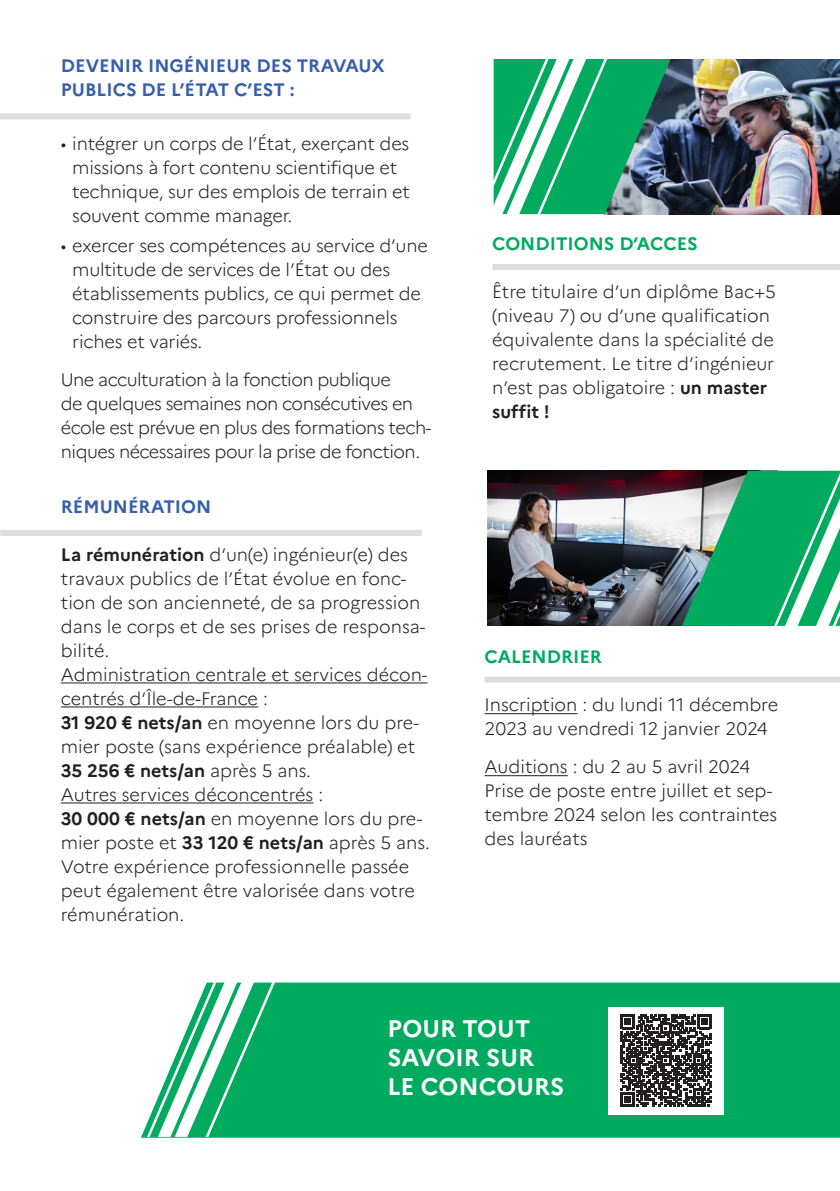
<style>
.page{position:relative;width:840px;height:1191px;background:#fff}
.page>*{position:absolute;margin:0;border:0;box-sizing:border-box;transform-origin:0 0}
.t1{font:700 24px/28.8px "Marianne";color:#fff}
.t2{font:300 18px/24px "Marianne";letter-spacing:-.01em;color:#231f20}
.t3{font:300 18px/24px "Marianne";letter-spacing:-.03em;color:#231f20}
.t4{font:700 18px/24px "Marianne";color:#375fac}
.t5{font:700 18px "Marianne";color:#00aa5f}
.s1{font-weight:700}
</style>
<div class="page">
<div style="left:141px;top:982px;width:698px;height:155px;background:#00aa5f"></div>
<hr style="left:61px;top:682px;width:366px;height:1px;background:#231f20">
<hr style="left:61px;top:706px;width:197px;height:1px;background:#231f20">
<hr style="left:61px;top:802px;width:252px;height:1px;background:#231f20">
<hr style="left:484px;top:713px;width:93px;height:1px;background:#231f20">
<hr style="left:484px;top:775px;width:83px;height:1px;background:#231f20">
<img style="left:670px;top:60px;width:169px;height:154px">
<img style="left:487px;top:471px;width:194px;height:155px">
<div style="left:492px;top:264px;width:347px;height:6px;background:#dcdddf"></div>
<div style="left:484px;top:676px;width:355px;height:6px;background:#dcdddf"></div>
<div style="left:0;top:530px;width:421px;height:6px;background:#dcdddf"></div>
<div style="left:0;top:113px;width:410px;height:6px;background:#dcdddf"></div>
<div style="left:608px;top:1006px;width:115px;height:108px;background:#fff"></div>
<svg style="left:620px;top:1014px;width:91px;height:92px"></svg>
<svg style="left:493px;top:59px;width:177px;height:156px"></svg>
<svg style="left:681px;top:471px;width:158px;height:155px;background:#3aaf7d"></svg>
<svg style="left:147px;top:982px;width:129px;height:154px"></svg>
<p class="t4" style="left:61px;top:54px;width:325px">DEVENIR INGÉNIEUR DES TRAVAUX<br>PUBLICS DE L’ÉTAT C’EST :</p>
<p class="t2" style="left:72px;top:132px;width:339px;text-indent:-11px">• intégrer un corps de l’État, exerçant des missions à fort contenu scientifique et technique, sur des emplois de terrain et souvent comme manager.</p>
<p class="t2" style="left:72px;top:233px;width:357px;text-indent:-11px">• exercer ses compétences au service d’une multitude de services de l’État ou des établissements publics, ce qui permet de construire des parcours professionnels riches et variés.</p>
<p class="t3" style="left:61px;top:367px;width:372px">Une acculturation à la fonction publique<br>de quelques semaines non consécutives en école est prévue en plus des formations tech&shy;niques nécessaires pour la prise de fonction.</p>
<p class="t4" style="left:61px;top:494px;width:152px">RÉMUNÉRATION</p>
<p class="t2" style="left:61px;top:542px;width:370px"><span class="s1">La rémunération</span> d’un(e) ingénieur(e) des travaux publics de l’État évolue en fonc&shy;tion de son ancienneté, de sa progression dans le corps et de ses prises de responsa&shy;bilité.<br>Administration centrale et services décon&shy;centrés d’Île-de-France :<br><span class="s1">31 920 € nets/an</span> en moyenne lors du pre&shy;mier poste (sans expérience préalable) et <span class="s1">35 256 € nets/an</span> après 5 ans.<br>Autres services déconcentrés :<br><span class="s1">30 000 € nets/an</span> en moyenne lors du pre&shy;mier poste et <span class="s1">33 120 € nets/an</span> après 5 ans.<br>Votre expérience professionnelle passée peut également être valorisée dans votre rémunération.</p>
<p class="t5" style="left:492px;top:232px;width:207px">CONDITIONS D’ACCES</p>
<p class="t2" style="left:492px;top:279px;width:285px">Être titulaire d’un diplôme Bac+5 (niveau 7) ou d’une qualification équivalente dans la spécialité de recrutement. Le titre d’ingénieur n’est pas obligatoire : <span class="s1">un master suffit !</span></p>
<p class="t5" style="left:484px;top:646px;width:119px">CALENDRIER</p>
<p class="t2" style="left:484px;top:693px;width:295px">Inscription : du lundi 11 décembre<br>2023 au vendredi 12 janvier 2024</p>
<p class="t2" style="left:484px;top:755px;width:294px">Auditions : du 2 au 5 avril 2024<br>Prise de poste entre juillet et sep&shy;tembre 2024 selon les contraintes des lauréats</p>
<h1 class="t1" style="left:387px;top:1014px;width:178px">POUR TOUT<br>SAVOIR SUR<br>LE CONCOURS</h1>
</div>
